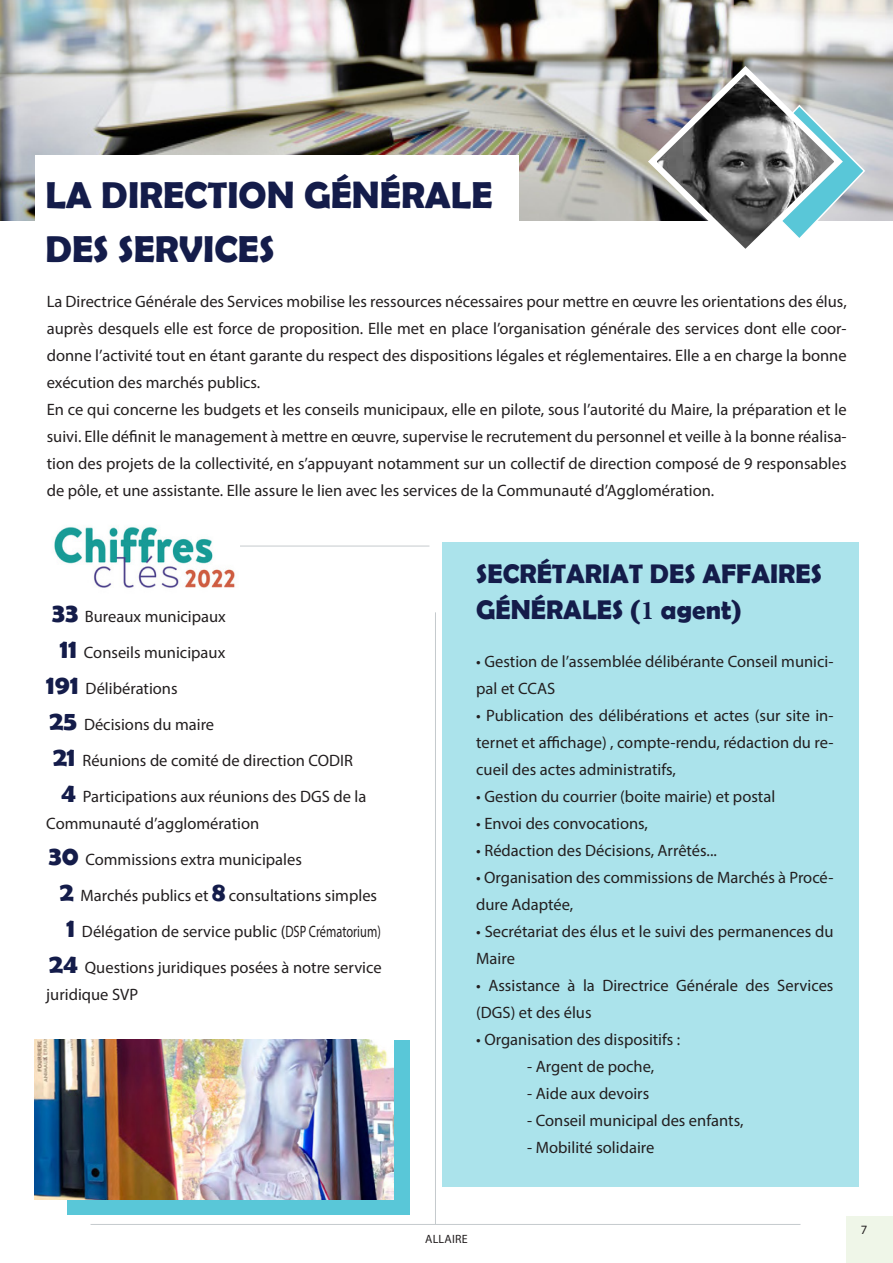
<style>
.page{position:relative;width:893px;height:1263px;background:#fff}
.page>*{position:absolute;margin:0;border:0;box-sizing:border-box;transform-origin:0 0}
.H1_left{font:700 37.5px "Berlin Sans FB Demi";color:#141c4a}
.Body_Copy_left{font:700 27px/35.8px "Berlin Sans FB Demi";color:#141c4a}
.Body_Copy_left-2{font:16.5px/27px "Myriad Pro";color:#231f20}
.Intro_Text_left{font:16.5px/27px "Myriad Pro";color:#231f20;text-align:justify}
.t1{font:12.75px "Myriad Pro";color:#231f20}
.t2{font:12px "Myriad Pro";letter-spacing:.02em;color:#231f20}
.s1{font-family:"Berlin Sans FB Demi";font-weight:700;font-size:27px;color:#141c4a}
.s2{font-family:"Minion Pro"}
</style>
<div class="page">
<hr style="left:233px;top:546px;width:196px;height:1px;background:#c5cacd">
<hr style="left:435px;top:612px;width:1px;height:612px;background:#c5cacd">
<img style="left:54px;top:527px;width:186px;height:61px">
<img style="left:0;top:0;width:893px;height:220px">
<svg style="left:644px;top:62px;width:222px;height:187px"></svg>
<div style="left:442px;top:542px;width:417px;height:644px;background:#abe3eb"></div>
<hr style="left:91px;top:1224px;width:709px;height:1px;background:#c5cacd">
<div style="left:846px;top:1216px;width:47px;height:47px;background:#eff6e8"></div>
<div style="left:35px;top:155px;width:484px;height:95px;background:#fff"></div>
<div style="left:68px;top:1040px;width:342px;height:175px;background:#59c7d8"></div>
<img style="left:34px;top:1040px;width:359px;height:159px">
<p class="H1_left" style="left:45px;top:174px;width:449px">LA DIRECTION GÉNÉRALE</p>
<p class="H1_left" style="left:45px;top:228px;width:231px">DES SERVICES</p>
<p class="Intro_Text_left" style="left:47px;top:288px;width:801px">La Directrice Générale des Services mobilise les ressources nécessaires pour mettre en œuvre les orientations des élus, auprès desquels elle est force de proposition. Elle met en place l’organisation générale des services dont elle coor&shy;donne l’activité tout en étant garante du respect des dispositions légales et réglementaires. Elle a en charge la bonne exécution des marchés publics.</p>
<p class="Intro_Text_left" style="left:47px;top:396px;width:801px">En ce qui concerne les budgets et les conseils municipaux, elle en pilote, sous l’autorité du Maire, la préparation et le suivi. Elle définit le management à mettre en œuvre, supervise le recrutement du personnel et veille à la bonne réalisa&shy;tion des projets de la collectivité, en s’appuyant notamment sur un collectif de direction composé de 9 responsables de pôle, et une assistante. Elle assure le lien avec les services de la Communauté d’Agglomération.</p>
<p class="Body_Copy_left-2" style="left:52px;top:603px;width:175px"><span class="s1">33</span> Bureaux municipaux</p>
<p class="Body_Copy_left-2" style="left:60px;top:639px;width:167px"><span class="s1">11</span> Conseils municipaux</p>
<p class="Body_Copy_left-2" style="left:46px;top:675px;width:133px"><span class="s1">191</span> Délibérations</p>
<p class="Body_Copy_left-2" style="left:50px;top:711px;width:166px"><span class="s1">25</span> Décisions du maire</p>
<p class="Body_Copy_left-2" style="left:53px;top:747px;width:301px"><span class="s1">21</span> Réunions de comité de direction CODIR</p>
<p class="Body_Copy_left-2" style="left:46px;top:783px;width:321px;text-indent:15px"><span class="s1">4</span> Participations aux réunions des DGS de la<br>Communauté d’agglomération</p>
<p class="Body_Copy_left-2" style="left:49px;top:846px;width:255px"><span class="s1">30</span> Commissions extra municipales</p>
<p class="Body_Copy_left-2" style="left:60px;top:882px;width:319px"><span class="s1">2</span> Marchés publics et <span class="s1">8</span> consultations simples</p>
<p class="Body_Copy_left-2" style="left:67px;top:918px;width:316px"><span class="s1">1</span> Délégation de service public (DSP Crématorium)</p>
<p class="Body_Copy_left-2" style="left:46px;top:954px;width:337px"><span class="s1">24</span> Questions juridiques posées à notre service juridique SVP</p>
<p class="Body_Copy_left" style="left:476px;top:555px;width:347px">SECRÉTARIAT DES AFFAIRES<br>GÉNÉRALES (<span class="s2">1</span> agent)</p>
<p class="Body_Copy_left-2" style="left:476px;top:648px;width:359px">• Gestion de l’assemblée délibérante Conseil munici&shy;pal et CCAS</p>
<p class="Body_Copy_left-2" style="left:476px;top:702px;width:359px;text-align:justify">• Publication des délibérations et actes (sur site in&shy;ternet et affichage) , compte-rendu, rédaction du re&shy;cueil des actes administratifs,</p>
<p class="Body_Copy_left-2" style="left:476px;top:783px;width:300px">• Gestion du courrier (boite mairie) et postal</p>
<p class="Body_Copy_left-2" style="left:476px;top:810px;width:173px">• Envoi des convocations,</p>
<p class="Body_Copy_left-2" style="left:476px;top:837px;width:242px">• Rédaction des Décisions, Arrêtés...</p>
<p class="Body_Copy_left-2" style="left:476px;top:864px;width:359px">• Organisation des commissions de Marchés à Procé&shy;dure Adaptée,</p>
<p class="Body_Copy_left-2" style="left:476px;top:918px;width:359px">• Secrétariat des élus et le suivi des permanences du<br>Maire</p>
<p class="Body_Copy_left-2" style="left:476px;top:972px;width:359px">• Assistance à la Directrice Générale des Services (DGS) et des élus</p>
<p class="Body_Copy_left-2" style="left:476px;top:1026px;width:206px">• Organisation des dispositifs :</p>
<p class="Body_Copy_left-2" style="left:527px;top:1053px;width:128px">- Argent de poche,</p>
<p class="Body_Copy_left-2" style="left:527px;top:1080px;width:123px">- Aide aux devoirs</p>
<p class="Body_Copy_left-2" style="left:527px;top:1107px;width:218px">- Conseil municipal des enfants,</p>
<p class="Body_Copy_left-2" style="left:527px;top:1134px;width:129px">- Mobilité solidaire</p>
<p class="t2" style="left:425px;top:1232px;width:44px">ALLAIRE</p>
<p class="t1" style="left:861px;top:1222px;width:8px">7</p>
</div>
